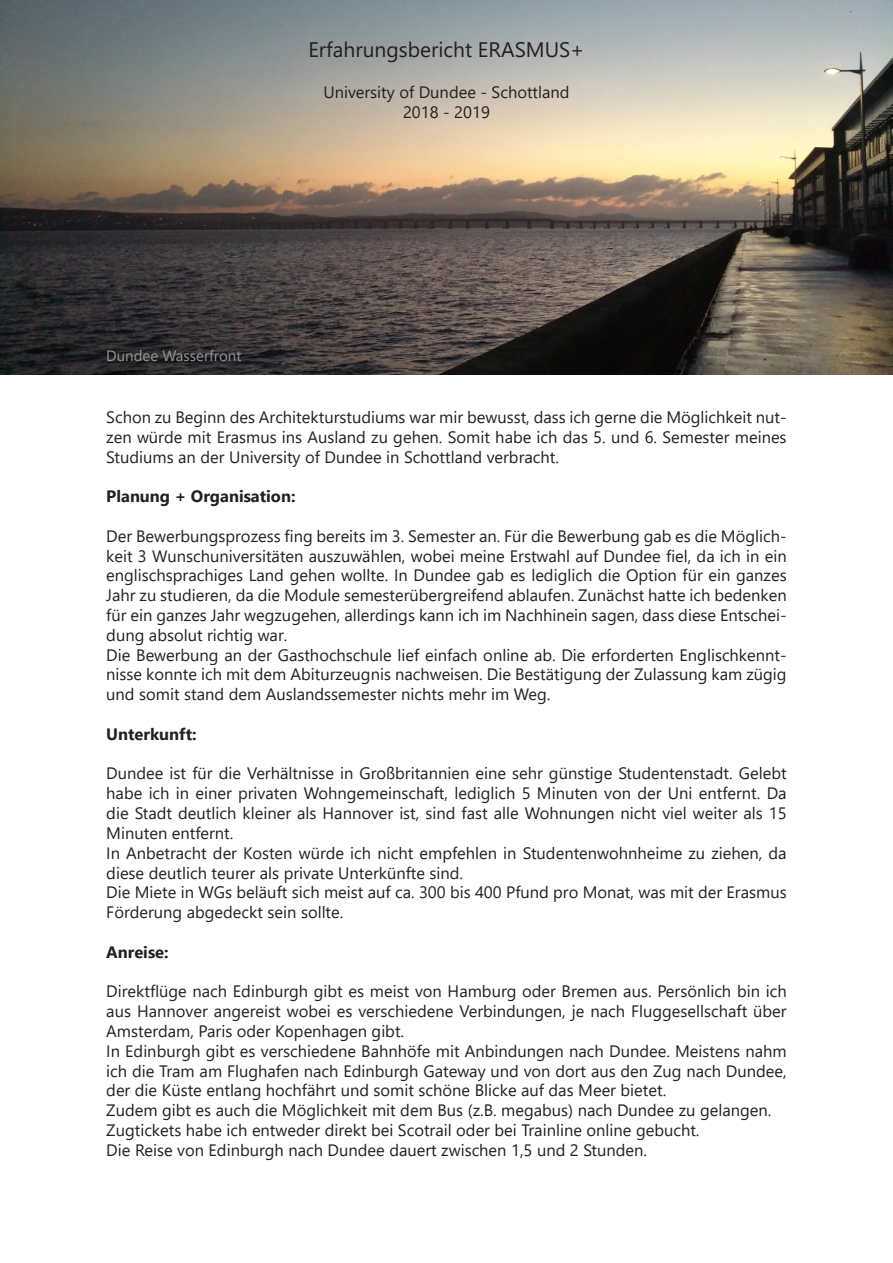
<style>
.page{position:relative;width:893px;height:1263px;background:#fff}
.page>*{position:absolute;margin:0;border:0;box-sizing:border-box;transform-origin:0 0}
.t1{font:21px "Segoe UI";color:#231f20}
.t2{font:16.5px/19.8px "Segoe UI";color:#231f20;text-align:justify}
.t3{font:700 16.5px "Segoe UI";color:#231f20}
.t4{font:15px "Segoe UI";color:#979595}
</style>
<div class="page">
<img style="left:0;top:0;width:893px;height:374px">
<p class="t1" style="left:308px;top:29px;width:278px">Erfahrungsbericht ERASMUS+</p>
<p class="t2" style="left:323px;top:81px;width:248px">University of Dundee - Schottland</p>
<p class="t2" style="left:403px;top:101px;width:88px">2018 - 2019</p>
<p class="t4" style="left:106px;top:341px;width:137px">Dundee Wasserfront</p>
<p class="t2" style="left:106px;top:406px;width:682px">Schon zu Beginn des Architekturstudiums war mir bewusst, dass ich gerne die Möglichkeit nut&shy;zen würde mit Erasmus ins Ausland zu gehen. Somit habe ich das 5. und 6. Semester meines Studiums an der University of Dundee in Schottland verbracht.</p>
<p class="t3" style="left:106px;top:481px;width:191px">Planung + Organisation:</p>
<p class="t2" style="left:106px;top:525px;width:682px">Der Bewerbungsprozess fing bereits im 3. Semester an. Für die Bewerbung gab es die Möglich&shy;keit 3 Wunschuniversitäten auszuwählen, wobei meine Erstwahl auf Dundee fiel, da ich in ein englischsprachiges Land gehen wollte. In Dundee gab es lediglich die Option für ein ganzes Jahr zu studieren, da die Module semesterübergreifend ablaufen. Zunächst hatte ich bedenken für ein ganzes Jahr wegzugehen, allerdings kann ich im Nachhinein sagen, dass diese Entschei&shy;dung absolut richtig war.</p>
<p class="t2" style="left:106px;top:643px;width:682px">Die Bewerbung an der Gasthochschule lief einfach online ab. Die erforderten Englischkennt&shy;nisse konnte ich mit dem Abiturzeugnis nachweisen. Die Bestätigung der Zulassung kam zügig und somit stand dem Auslandssemester nichts mehr im Weg.</p>
<p class="t3" style="left:106px;top:718px;width:92px">Unterkunft:</p>
<p class="t2" style="left:106px;top:762px;width:682px">Dundee ist für die Verhältnisse in Großbritannien eine sehr günstige Studentenstadt. Gelebt habe ich in einer privaten Wohngemeinschaft, lediglich 5 Minuten von der Uni entfernt. Da die Stadt deutlich kleiner als Hannover ist, sind fast alle Wohnungen nicht viel weiter als 15<br>Minuten entfernt.</p>
<p class="t2" style="left:106px;top:841px;width:682px">In Anbetracht der Kosten würde ich nicht empfehlen in Studentenwohnheime zu ziehen, da diese deutlich teurer als private Unterkünfte sind.</p>
<p class="t2" style="left:106px;top:881px;width:682px">Die Miete in WGs beläuft sich meist auf ca. 300 bis 400 Pfund pro Monat, was mit der Erasmus<br>Förderung abgedeckt sein sollte.</p>
<p class="t3" style="left:106px;top:936px;width:64px">Anreise:</p>
<p class="t2" style="left:106px;top:980px;width:682px">Direktflüge nach Edinburgh gibt es meist von Hamburg oder Bremen aus. Persönlich bin ich aus Hannover angereist wobei es verschiedene Verbindungen, je nach Fluggesellschaft über Amsterdam, Paris oder Kopenhagen gibt.</p>
<p class="t2" style="left:106px;top:1039px;width:682px">In Edinburgh gibt es verschiedene Bahnhöfe mit Anbindungen nach Dundee. Meistens nahm ich die Tram am Flughafen nach Edinburgh Gateway und von dort aus den Zug nach Dundee, der die Küste entlang hochfährt und somit schöne Blicke auf das Meer bietet.</p>
<p class="t2" style="left:106px;top:1099px;width:667px">Zudem gibt es auch die Möglichkeit mit dem Bus (z.B. megabus) nach Dundee zu gelangen.</p>
<p class="t2" style="left:106px;top:1119px;width:595px">Zugtickets habe ich entweder direkt bei Scotrail oder bei Trainline online gebucht.</p>
<p class="t2" style="left:106px;top:1138px;width:542px">Die Reise von Edinburgh nach Dundee dauert zwischen 1,5 und 2 Stunden.</p>
</div>
